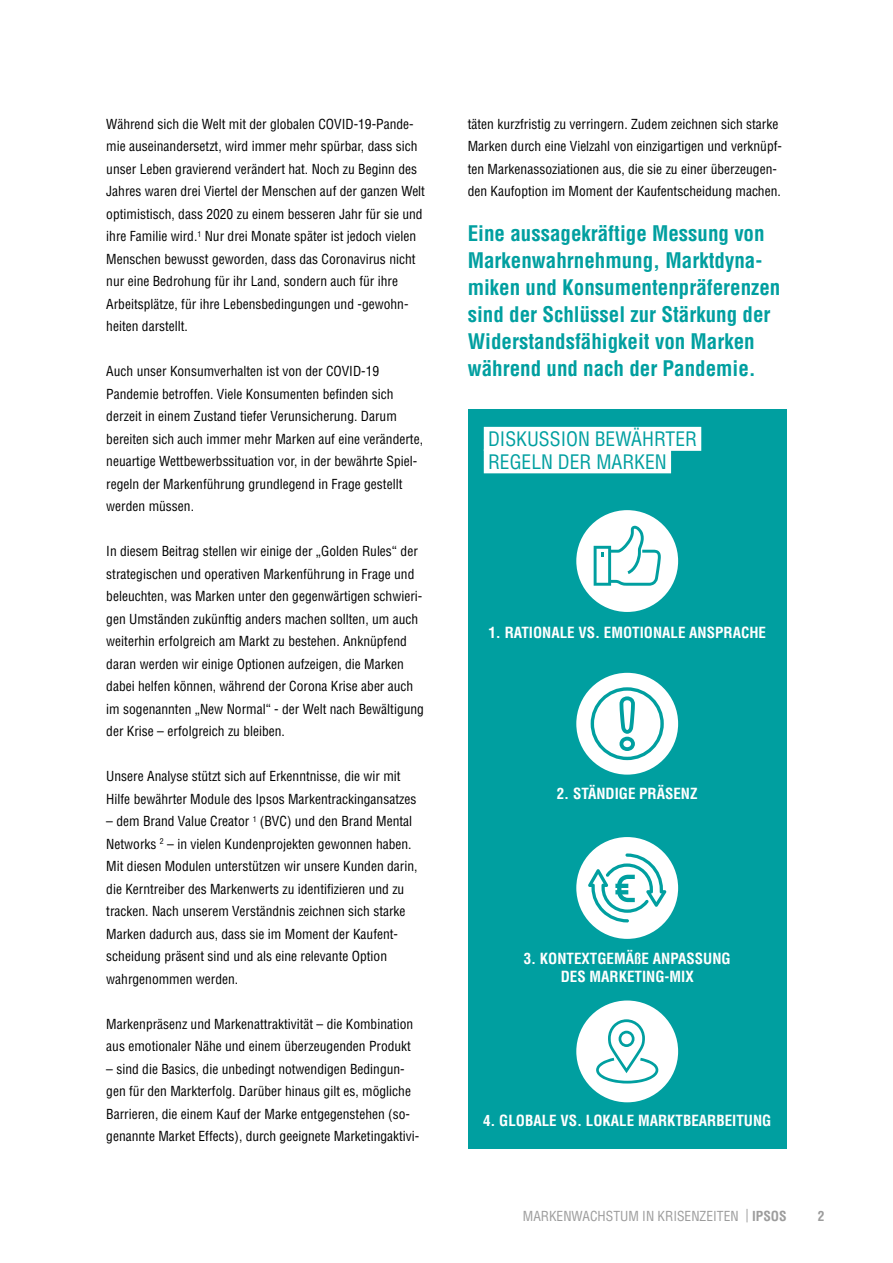
<style>
.page{position:relative;width:893px;height:1263px;background:#fff}
.page>*{position:absolute;margin:0;border:0;box-sizing:border-box;transform-origin:0 0}
.t1{font:700 condensed 21px/27px "Helvetica LT Std";color:#009fa0}
.t2{font:condensed 19.5px/22.5px "Helvetica LT Std";color:#009fa0}
.t3{font:700 condensed 15px/18px "Helvetica LT Std";color:#fff;text-align:center}
.t4{font:condensed 13.5px/22.5px "Helvetica LT Std";color:#000}
.t5{font:condensed 13.5px "Helvetica LT Std";color:#9c9c9c}
.t6{font:700 condensed 13.5px "Helvetica LT Std";color:#9c9c9c}
.s1{font-weight:700}
</style>
<div class="page">
<div style="left:468px;top:410px;width:319px;height:739px;background:#009fa0"></div>
<div style="left:484px;top:427px;width:217px;height:24px;background:#fff"></div>
<div style="left:501px;top:461px;width:166px;height:14px;background:#5bc1c1"></div>
<div style="left:484px;top:449px;width:187px;height:24px;background:#fff"></div>
<div style="left:576px;top:510px;width:102px;height:102px;background:#fff;border-radius:50%"></div>
<div style="left:576px;top:837px;width:102px;height:102px;background:#fff;border-radius:50%"></div>
<svg style="left:588px;top:853px;width:78px;height:69px"></svg>
<svg style="left:594px;top:526px;width:67px;height:60px"></svg>
<div style="left:576px;top:1000px;width:102px;height:102px;background:#fff;border-radius:50%"></div>
<svg style="left:596px;top:1019px;width:62px;height:64px"></svg>
<div style="left:576px;top:673px;width:102px;height:102px;background:#fff;border-radius:50%"></div>
<svg style="left:591px;top:687px;width:73px;height:73px"></svg>
<p class="t4" style="left:106px;top:113px;width:320px">Während sich die Welt mit der globalen COVID-19-Pande&shy;mie auseinandersetzt, wird immer mehr spürbar, dass sich unser Leben gravierend verändert hat. Noch zu Beginn des Jahres waren drei Viertel der Menschen auf der ganzen Welt optimistisch, dass 2020 zu einem besseren Jahr für sie und ihre Familie wird.<sup>1</sup> Nur drei Monate später ist jedoch vielen Menschen bewusst geworden, dass das Coronavirus nicht nur eine Bedrohung für ihr Land, sondern auch für ihre Arbeitsplätze, für ihre Lebensbedingungen und -gewohn&shy;heiten darstellt.</p>
<p class="t4" style="left:106px;top:360px;width:318px">Auch unser Konsumverhalten ist von der COVID-19<br>Pandemie betroffen. Viele Konsumenten befinden sich derzeit in einem Zustand tiefer Verunsicherung. Darum bereiten sich auch immer mehr Marken auf eine veränderte, neuartige Wettbewerbssituation vor, in der bewährte Spiel&shy;regeln der Markenführung grundlegend in Frage gestellt werden müssen.</p>
<p class="t4" style="left:106px;top:540px;width:319px">In diesem Beitrag stellen wir einige der „Golden Rules“ der strategischen und operativen Markenführung in Frage und beleuchten, was Marken unter den gegenwärtigen schwieri&shy;gen Umständen zukünftig anders machen sollten, um auch weiterhin erfolgreich am Markt zu bestehen. Anknüpfend daran werden wir einige Optionen aufzeigen, die Marken dabei helfen können, während der Corona Krise aber auch im sogenannten „New Normal“ - der Welt nach Bewältigung der Krise – erfolgreich zu bleiben.</p>
<p class="t4" style="left:106px;top:765px;width:312px">Unsere Analyse stützt sich auf Erkenntnisse, die wir mit<br>Hilfe bewährter Module des Ipsos Markentrackingansatzes</p>
<p class="t4" style="left:106px;top:810px;width:313px">– dem Brand Value Creator <sup>1</sup> (BVC) und den Brand Mental Networks <sup>2</sup> – in vielen Kundenprojekten gewonnen haben.<br>Mit diesen Modulen unterstützen wir unsere Kunden darin, die Kerntreiber des Markenwerts zu identifizieren und zu tracken. Nach unserem Verständnis zeichnen sich starke Marken dadurch aus, dass sie im Moment der Kaufent&shy;scheidung präsent sind und als eine relevante Option wahrgenommen werden.</p>
<p class="t4" style="left:106px;top:1013px;width:309px">Markenpräsenz und Markenattraktivität – die Kombination aus emotionaler Nähe und einem überzeugenden Produkt</p>
<p class="t4" style="left:106px;top:1058px;width:315px">– sind die Basics, die unbedingt notwendigen Bedingun&shy;gen für den Markterfolg. Darüber hinaus gilt es, mögliche Barrieren, die einem Kauf der Marke entgegenstehen (so&shy;genannte Market Effects), durch geeignete Marketingaktivi-</p>
<p class="t4" style="left:468px;top:113px;width:316px">täten kurzfristig zu verringern. Zudem zeichnen sich starke Marken durch eine Vielzahl von einzigartigen und verknüpf&shy;ten Markenassoziationen aus, die sie zu einer überzeugen&shy;den Kaufoption im Moment der Kaufentscheidung machen.</p>
<h1 class="t1" style="left:468px;top:220px;width:314px">Eine aussagekräftige Messung von Markenwahrnehmung, Marktdyna&shy;miken und Konsumentenpräferenzen sind der Schlüssel zur Stärkung der Widerstandsfähigkeit von Marken während und nach der Pandemie.</h1>
<h2 class="t2" style="left:488px;top:428px;width:210px">DISKUSSION BEWÄHRTER<br>REGELN DER MARKEN</h2>
<p class="t3" style="left:488px;top:623px;width:279px">1. RATIONALE VS. EMOTIONALE ANSPRACHE</p>
<p class="t3" style="left:557px;top:785px;width:142px">2. STÄNDIGE PRÄSENZ</p>
<p class="t3" style="left:524px;top:949px;width:208px">3. KONTEXTGEMÄßE ANPASSUNG<br>DES MARKETING-MIX</p>
<p class="t3" style="left:483px;top:1112px;width:290px">4. GLOBALE VS. LOKALE MARKTBEARBEITUNG</p>
<p class="t5" style="left:523px;top:1207px;width:265px">MARKENWACHSTUM IN KRISENZEITEN | <span class="s1">IPSOS</span></p>
<p class="t6" style="left:818px;top:1207px;width:8px">2</p>
</div>
